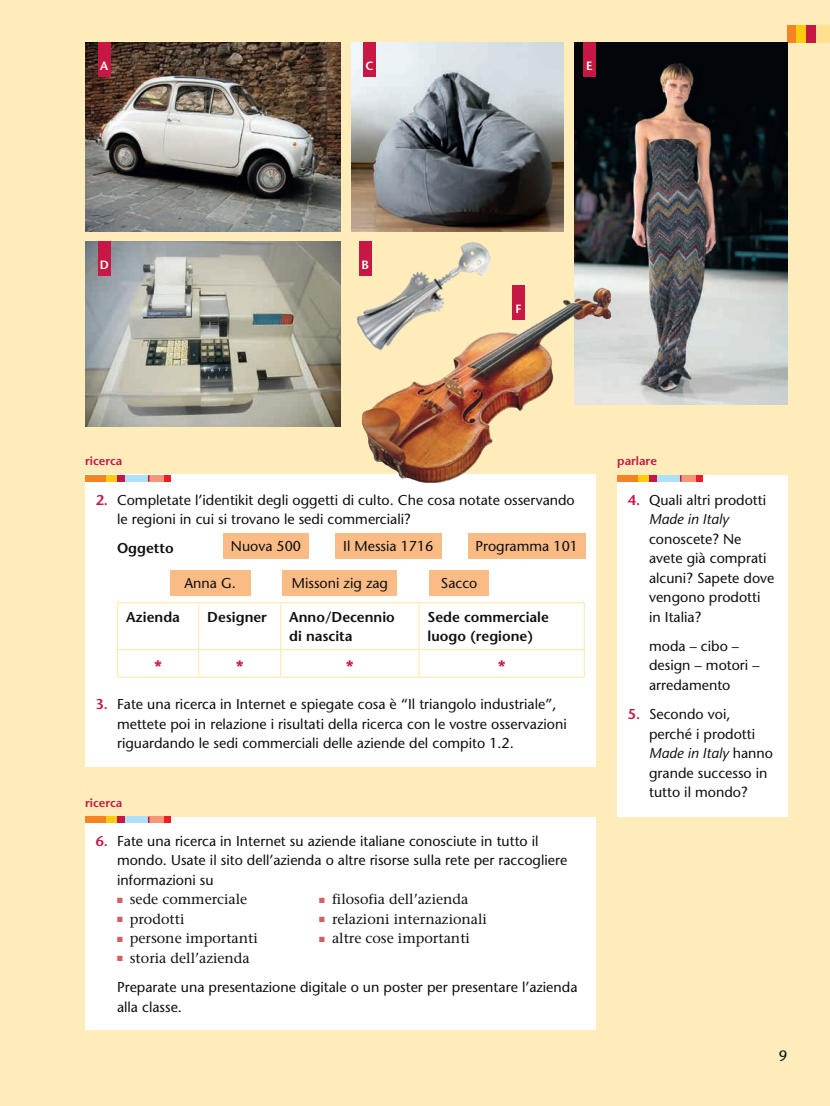
<style>
.page{position:relative;width:830px;height:1106px;background:#fff}
.page>*{position:absolute;margin:0;border:0;box-sizing:border-box;transform-origin:0 0}
.t1{font:700 18px "Stone Sans Std";color:#c71744}
.t2{font:500 15px "Stone Sans Std";color:#0d0f11}
.t3{font:500 14.25px/19.5px "Stone Sans Std";color:#0d0f11}
.t4{font:500 14.25px "Stone Serif Std";color:#0d0f11}
.t5{font:600 14.25px/19.5px "Stone Sans Std";color:#0d0f11}
.t6{font:600 12px "Stone Sans Std";color:#c71744}
.t7{font:600 12px "Stone Sans Std";color:#fff}
.s1{font-weight:600;color:#c71744}
.s2{color:#d25f64}
.s3{font-style:italic}
</style>
<div class="page">
<div style="left:0;top:0;width:829px;height:1106px;background:#feedbb"></div>
<div style="left:617px;top:475px;width:170px;height:341px;background:#fff"></div>
<div style="left:617px;top:475px;width:21px;height:6px;background:#f58321"></div>
<div style="left:638px;top:475px;width:10px;height:6px;background:#fecc0d"></div>
<div style="left:648px;top:475px;width:9px;height:6px;background:#c71744"></div>
<div style="left:657px;top:475px;width:23px;height:6px;background:#ace1f9"></div>
<div style="left:680px;top:475px;width:15px;height:6px;background:#f69679"></div>
<div style="left:695px;top:475px;width:7px;height:6px;background:#ee1c24"></div>
<div style="left:85px;top:474px;width:510px;height:293px;background:#fff"></div>
<div style="left:85px;top:475px;width:21px;height:6px;background:#f58321"></div>
<div style="left:106px;top:475px;width:11px;height:6px;background:#fecc0d"></div>
<div style="left:117px;top:475px;width:8px;height:6px;background:#c71744"></div>
<div style="left:125px;top:475px;width:24px;height:6px;background:#ace1f9"></div>
<div style="left:149px;top:475px;width:15px;height:6px;background:#f69679"></div>
<svg style="left:164px;top:475px;width:6px;height:6px"></svg>
<div style="left:85px;top:816px;width:510px;height:213px;background:#fff"></div>
<div style="left:85px;top:816px;width:21px;height:7px;background:#f58321"></div>
<div style="left:106px;top:816px;width:11px;height:7px;background:#fecc0d"></div>
<div style="left:117px;top:816px;width:8px;height:7px;background:#c71744"></div>
<div style="left:125px;top:816px;width:24px;height:7px;background:#ace1f9"></div>
<div style="left:149px;top:816px;width:15px;height:7px;background:#f69679"></div>
<div style="left:164px;top:816px;width:6px;height:7px;background:#ee1c24"></div>
<div style="left:787px;top:26px;width:8px;height:17px;background:#f58321"></div>
<div style="left:795px;top:26px;width:11px;height:17px;background:#fecc0d"></div>
<div style="left:806px;top:26px;width:10px;height:17px;background:#c71744"></div>
<div style="left:815px;top:26px;width:14px;height:17px;background:#ffe191"></div>
<img style="left:574px;top:43px;width:213px;height:361px">
<img style="left:327px;top:275px;width:306px;height:233px">
<img style="left:336px;top:214px;width:181px;height:157px">
<img style="left:85px;top:241px;width:255px;height:185px">
<img style="left:85px;top:43px;width:255px;height:188px">
<img style="left:351px;top:43px;width:212px;height:188px">
<div style="left:98px;top:43px;width:13px;height:34px;background:#c71744"></div>
<div style="left:359px;top:241px;width:12px;height:34px;background:#c71744"></div>
<div style="left:363px;top:43px;width:13px;height:34px;background:#c71744"></div>
<div style="left:98px;top:241px;width:13px;height:34px;background:#c71744"></div>
<div style="left:583px;top:43px;width:12px;height:34px;background:#c71744"></div>
<div style="left:512px;top:285px;width:12px;height:34px;background:#c71744"></div>
<hr style="left:117px;top:602px;width:82px;height:1px;background:#fde9b1">
<hr style="left:117px;top:603px;width:1px;height:46px;background:#fde9b1">
<hr style="left:199px;top:602px;width:81px;height:1px;background:#fde9b1">
<hr style="left:198px;top:603px;width:1px;height:46px;background:#fde9b1">
<hr style="left:280px;top:602px;width:139px;height:1px;background:#fde9b1">
<hr style="left:280px;top:603px;width:1px;height:46px;background:#fde9b1">
<hr style="left:419px;top:602px;width:165px;height:1px;background:#fde9b1">
<hr style="left:418px;top:603px;width:1px;height:46px;background:#fde9b1">
<hr style="left:583px;top:603px;width:1px;height:46px;background:#fde9b1">
<hr style="left:117px;top:649px;width:82px;height:1px;background:#fde9b1">
<svg style="left:117px;top:650px;width:1px;height:26px"></svg>
<hr style="left:199px;top:649px;width:81px;height:1px;background:#fde9b1">
<svg style="left:198px;top:650px;width:1px;height:26px"></svg>
<hr style="left:280px;top:649px;width:139px;height:1px;background:#fde9b1">
<svg style="left:280px;top:650px;width:1px;height:26px"></svg>
<hr style="left:419px;top:649px;width:165px;height:1px;background:#fde9b1">
<svg style="left:418px;top:650px;width:1px;height:26px"></svg>
<svg style="left:583px;top:650px;width:1px;height:26px"></svg>
<hr style="left:117px;top:676px;width:82px;height:1px;background:#fde9b1">
<hr style="left:199px;top:676px;width:81px;height:1px;background:#fde9b1">
<hr style="left:280px;top:676px;width:139px;height:1px;background:#fde9b1">
<hr style="left:419px;top:676px;width:165px;height:1px;background:#fde9b1">
<div style="left:223px;top:533px;width:85px;height:25px;background:#fbbb85"></div>
<div style="left:468px;top:533px;width:117px;height:25px;background:#fbbb85"></div>
<div style="left:429px;top:570px;width:59px;height:25px;background:#fbbb85"></div>
<div style="left:170px;top:570px;width:80px;height:25px;background:#fbbb85"></div>
<div style="left:335px;top:533px;width:106px;height:25px;background:#fbbb85"></div>
<div style="left:282px;top:570px;width:115px;height:25px;background:#fbbb85"></div>
<p class="t7" style="left:100px;top:59px;width:10px">A</p>
<p class="t7" style="left:100px;top:257px;width:11px">D</p>
<p class="t7" style="left:365px;top:59px;width:10px">C</p>
<p class="t7" style="left:361px;top:257px;width:9px">B</p>
<p class="t7" style="left:586px;top:59px;width:8px">E</p>
<p class="t7" style="left:515px;top:301px;width:8px">F</p>
<p class="t6" style="left:85px;top:454px;width:39px">ricerca</p>
<p class="t6" style="left:617px;top:454px;width:41px">parlare</p>
<p class="t3" style="left:117px;top:490px;width:459px;text-indent:-21px"><span class="s1">2.</span> Completate l’identikit degli oggetti di culto. Che cosa notate osservando le regioni in cui si trovano le sedi commerciali?</p>
<p class="t3" style="left:343px;top:536px;width:92px">Il Messia 1716</p>
<p class="t3" style="left:292px;top:573px;width:98px">Missoni zig zag</p>
<p class="t5" style="left:117px;top:538px;width:58px">Oggetto</p>
<p class="t3" style="left:231px;top:536px;width:72px">Nuova 500</p>
<p class="t3" style="left:475px;top:536px;width:104px">Programma 101</p>
<p class="t3" style="left:184px;top:573px;width:53px">Anna G.</p>
<p class="t3" style="left:440px;top:573px;width:38px">Sacco</p>
<p class="t5" style="left:126px;top:607px;width:55px">Azienda</p>
<p class="t5" style="left:207px;top:607px;width:61px">Designer</p>
<p class="t5" style="left:289px;top:607px;width:107px">Anno/Decennio di nascita</p>
<p class="t5" style="left:427px;top:607px;width:123px">Sede commerciale luogo (regione)</p>
<p class="t1" style="left:154px;top:655px;width:9px">*</p>
<p class="t1" style="left:236px;top:655px;width:9px">*</p>
<p class="t1" style="left:346px;top:655px;width:9px">*</p>
<p class="t1" style="left:497px;top:655px;width:9px">*</p>
<p class="t3" style="left:117px;top:694px;width:451px;text-indent:-21px"><span class="s1">3.</span> Fate una ricerca in Internet e spiegate cosa è “Il triangolo industriale”, mettete poi in relazione i risultati della ricerca con le vostre osservazioni riguardando le sedi commerciali delle aziende del compito 1.2.</p>
<p class="t6" style="left:85px;top:795px;width:39px">ricerca</p>
<p class="t3" style="left:117px;top:831px;width:451px;text-indent:-21px"><span class="s1">6.</span> Fate una ricerca in Internet su aziende italiane conosciute in tutto il mondo. Usate il sito dell’azienda o altre risorse sulla rete per raccogliere informazioni su</p>
<p class="t4" style="left:117px;top:891px;width:132px"><span class="s2">■</span> sede commerciale</p>
<p class="t4" style="left:117px;top:910px;width:69px"><span class="s2">■</span> prodotti</p>
<p class="t4" style="left:117px;top:930px;width:142px"><span class="s2">■</span> persone importanti</p>
<p class="t4" style="left:117px;top:949px;width:134px"><span class="s2">■</span> storia dell’azienda</p>
<p class="t4" style="left:319px;top:891px;width:151px"><span class="s2">■</span> filosofia dell’azienda</p>
<p class="t4" style="left:319px;top:910px;width:169px"><span class="s2">■</span> relazioni internazionali</p>
<p class="t4" style="left:319px;top:930px;width:152px"><span class="s2">■</span> altre cose importanti</p>
<p class="t3" style="left:117px;top:977px;width:461px">Preparate una presentazione digitale o un poster per presentare l’azienda alla classe.</p>
<p class="t3" style="left:648px;top:490px;width:118px;text-indent:-21px"><span class="s1">4.</span> Quali altri prodotti<br><span class="s3">Made in Italy</span></p>
<p class="t3" style="left:648px;top:529px;width:127px">conoscete? Ne avete già comprati alcuni? Sapete dove vengono prodotti in Italia?</p>
<p class="t3" style="left:648px;top:636px;width:112px">moda – cibo – design – motori – arredamento</p>
<p class="t3" style="left:648px;top:704px;width:125px;text-indent:-21px"><span class="s1">5.</span> Secondo voi, perché i prodotti<br><span class="s3">Made in Italy</span> hanno grande successo in tutto il mondo?</p>
<p class="t2" style="left:778px;top:1047px;width:10px">9</p>
</div>
